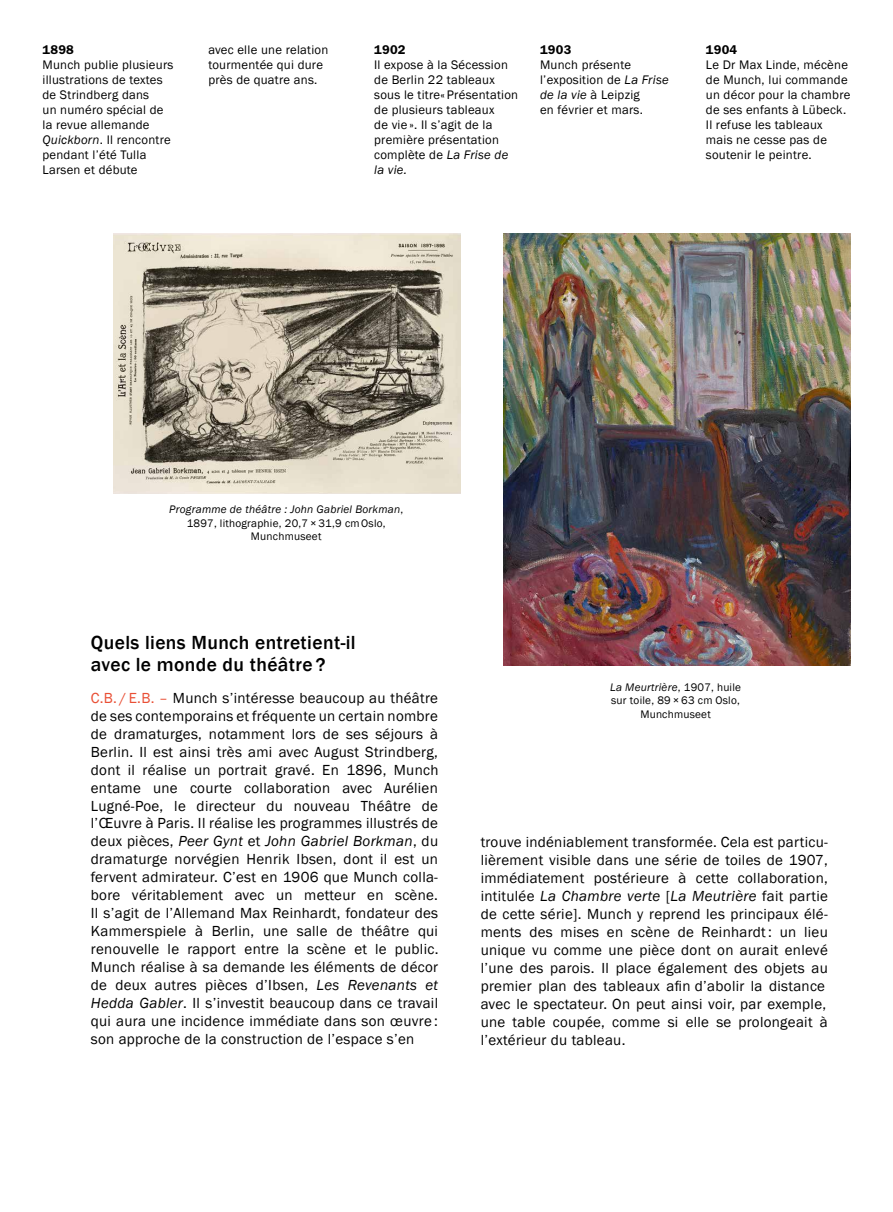
<style>
.page{position:relative;width:893px;height:1212px;background:#fff}
.page>*{position:absolute;margin:0;border:0;box-sizing:border-box;transform-origin:0 0}
.t1{font:500 19.5px/22.5px "Franklin Gothic";letter-spacing:.02em;color:#000}
.t2{font:15px/18px "Franklin Gothic";letter-spacing:.02em;color:#000;text-align:justify}
.t3{font:12.75px/15px "Franklin Gothic";letter-spacing:.02em;color:#000}
.t4{font:600 12.75px "Franklin Gothic";letter-spacing:.02em;color:#000}
.t5{font:11.25px/13.5px "Franklin Gothic";letter-spacing:.02em;color:#000;text-align:center}
.s1{font-style:italic}
.s2{color:#e94f35}
</style>
<div class="page">
<img style="left:503px;top:233px;width:347px;height:432px">
<img style="left:113px;top:234px;width:348px;height:259px">
<p class="t4" style="left:43px;top:42px;width:33px">1898</p>
<p class="t3" style="left:43px;top:58px;width:132px">Munch publie plusieurs illustrations de textes de Strindberg dans<br>un numéro spécial de la revue allemande<br><span class="s1">Quickborn</span>. Il rencontre pendant l’été Tulla<br>Larsen et débute</p>
<p class="t3" style="left:208px;top:42px;width:121px">avec elle une relation tourmentée qui dure près de quatre ans.</p>
<p class="t4" style="left:374px;top:42px;width:33px">1902</p>
<p class="t3" style="left:374px;top:58px;width:146px">Il expose à la Sécession de Berlin 22 tableaux sous le titre« Présentation de plusieurs tableaux<br>de vie ». Il s’agit de la première présentation complète de <span class="s1">La Frise de la vie.</span></p>
<p class="t4" style="left:540px;top:42px;width:33px">1903</p>
<p class="t3" style="left:540px;top:58px;width:130px">Munch présente l’exposition de <span class="s1">La Frise de la vie</span> à Leipzig<br>en février et mars.</p>
<p class="t4" style="left:706px;top:42px;width:33px">1904</p>
<p class="t3" style="left:706px;top:58px;width:146px">Le Dr Max Linde, mécène de Munch, lui commande un décor pour la chambre de ses enfants à Lübeck.<br>Il refuse les tableaux mais ne cesse pas de soutenir le peintre.</p>
<p class="t5" style="left:169px;top:503px;width:236px"><span class="s1">Programme de théâtre : John Gabriel Borkman</span>,<br>1897, lithographie, 20,7 × 31,9 cm Oslo,<br>Munchmuseet</p>
<h1 class="t1" style="left:91px;top:631px;width:266px">Quels liens Munch entretient-il avec le monde du théâtre ?</h1>
<p class="t2" style="left:91px;top:689px;width:349px"><span class="s2">C.B. / E.B. –</span> Munch s’intéresse beaucoup au théâtre de ses contemporains et fréquente un certain nombre de dramaturges, notamment lors de ses séjours à Berlin. Il est ainsi très ami avec August Strindberg, dont il réalise un portrait gravé. En 1896, Munch entame une courte collaboration avec Aurélien Lugné-Poe, le directeur du nouveau Théâtre de l’Œuvre à Paris. Il réalise les programmes illustrés de deux pièces, <span class="s1">Peer Gynt</span> et <span class="s1">John Gabriel Borkman</span>, du dramaturge norvégien Henrik Ibsen, dont il est un fervent admirateur. C’est en 1906 que Munch colla&shy;bore véritablement avec un metteur en scène.<br>Il s’agit de l’Allemand Max Reinhardt, fondateur des Kammerspiele à Berlin, une salle de théâtre qui renouvelle le rapport entre la scène et le public.<br>Munch réalise à sa demande les éléments de décor de deux autres pièces d’Ibsen, <span class="s1">Les Revenants et Hedda Gabler</span>. Il s’investit beaucoup dans ce travail qui aura une incidence immédiate dans son œuvre : son approche de la construction de l’espace s’en</p>
<p class="t5" style="left:610px;top:680px;width:133px"><span class="s1">La Meurtrière</span>, 1907, huile sur toile, 89 × 63 cm Oslo,<br>Munchmuseet</p>
<p class="t2" style="left:481px;top:833px;width:349px;text-align:left">trouve indéniablement transformée. Cela est particu&shy;lièrement visible dans une série de toiles de 1907, immédiatement postérieure à cette collaboration, intitulée <span class="s1">La Chambre verte</span> [<span class="s1">La Meutrière</span> fait partie de cette série]. Munch y reprend les principaux élé&shy;ments des mises en scène de Reinhardt : un lieu unique vu comme une pièce dont on aurait enlevé l’une des parois. Il place également des objets au premier plan des tableaux afin d’abolir la distance avec le spectateur. On peut ainsi voir, par exemple, une table coupée, comme si elle se prolongeait à l’extérieur du tableau.</p>
</div>
